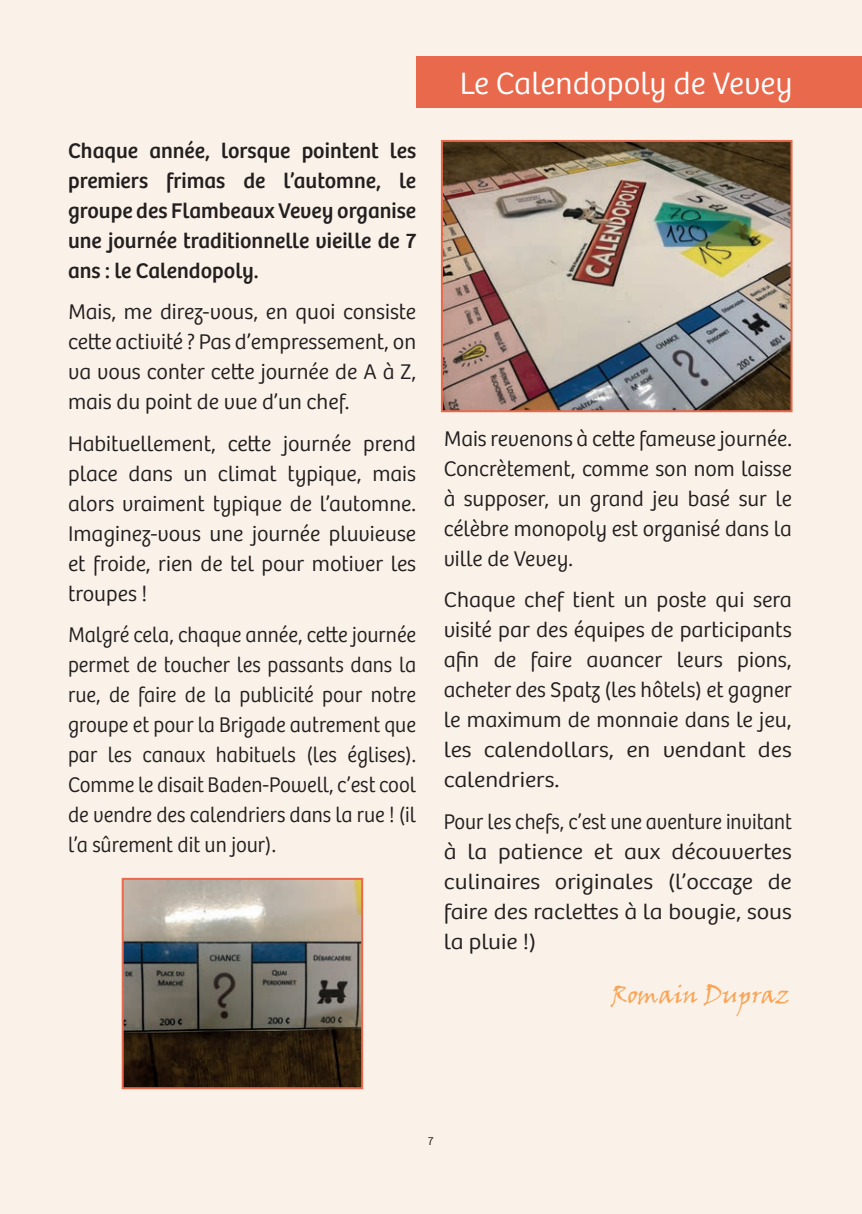
<style>
.page{position:relative;width:862px;height:1214px;background:#fff}
.page>*{position:absolute;margin:0;border:0;box-sizing:border-box;transform-origin:0 0}
.t1{font:300 32px "Bree";color:#fff}
.t2{font:24px "Viner Hand ITC";color:#f9a457}
.t3{font:300 22px/30px "Bree";color:#231f20;text-align:justify}
.t4{font:300 22px/30px "Bree";color:#231f20;text-align:justify;scale:.94 1}
.t5{font:22px/30px "Bree";color:#231f20;text-align:justify}
.t6{font:300 22px/30px "Bree";color:#231f20;text-align:justify;scale:.93 1}
.t7{font:300 12px "Bree";color:#231f20}
</style>
<div class="page">
<div style="left:0;top:0;width:862px;height:1213px;background:#faf2e8"></div>
<div style="left:417px;top:57px;width:445px;height:51px;background:#e9694d"></div>
<img style="left:444px;top:143px;width:345px;height:266px">
<div style="left:441px;top:140px;width:351px;height:272px;border:2px solid #e9694d"></div>
<img style="left:125px;top:880px;width:235px;height:206px">
<div style="left:122px;top:877px;width:241px;height:212px;border:2px solid #e9694d"></div>
<p class="t5" style="left:68px;top:134px;width:350px">Chaque année, lorsque pointent les premiers frimas de l’automne, le groupe des Flambeaux Vevey organise une journée traditionnelle vieille de 7 ans : le Calendopoly.</p>
<p class="t3" style="left:68px;top:295px;width:350px">Mais, me direz-vous, en quoi consiste cette activité ? Pas d’empressement, on va vous conter cette journée de A à Z, mais du point de vue d’un chef.</p>
<p class="t3" style="left:68px;top:427px;width:350px">Habituellement, cette journée prend place dans un climat typique, mais alors vraiment typique de l’automne.<br>Imaginez-vous une journée pluvieuse et froide, rien de tel pour motiver les troupes !</p>
<p class="t4" style="left:68px;top:618px;width:372px">Malgré cela, chaque année, cette journée permet de toucher les passants dans la rue, de faire de la publicité pour notre groupe et pour la Brigade autrement que par les canaux habituels (les églises).<br>Comme le disait Baden-Powell, c’est cool de vendre des calendriers dans la rue ! (il l’a sûrement dit un jour).</p>
<h1 class="t1" style="left:460px;top:60px;width:334px">Le Calendopoly de Vevey</h1>
<p class="t3" style="left:444px;top:422px;width:350px">Mais revenons à cette fameuse journée.<br>Concrètement, comme son nom laisse à supposer, un grand jeu basé sur le célèbre monopoly est organisé dans la ville de Vevey.</p>
<p class="t3" style="left:444px;top:583px;width:350px">Chaque chef tient un poste qui sera visité par des équipes de participants afin de faire avancer leurs pions, acheter des Spatz (les hôtels) et gagner le maximum de monnaie dans le jeu, les calendollars, en vendant des calendriers.</p>
<p class="t6" style="left:444px;top:805px;width:376px">Pour les chefs, c’est une aventure invitant à la patience et aux découvertes culinaires originales (l’occaze de faire des raclettes à la bougie, sous la pluie !)</p>
<p class="t2" style="left:611px;top:979px;width:180px">Romain Dupraz</p>
<p class="t7" style="left:428px;top:1131px;width:7px">7</p>
</div>
